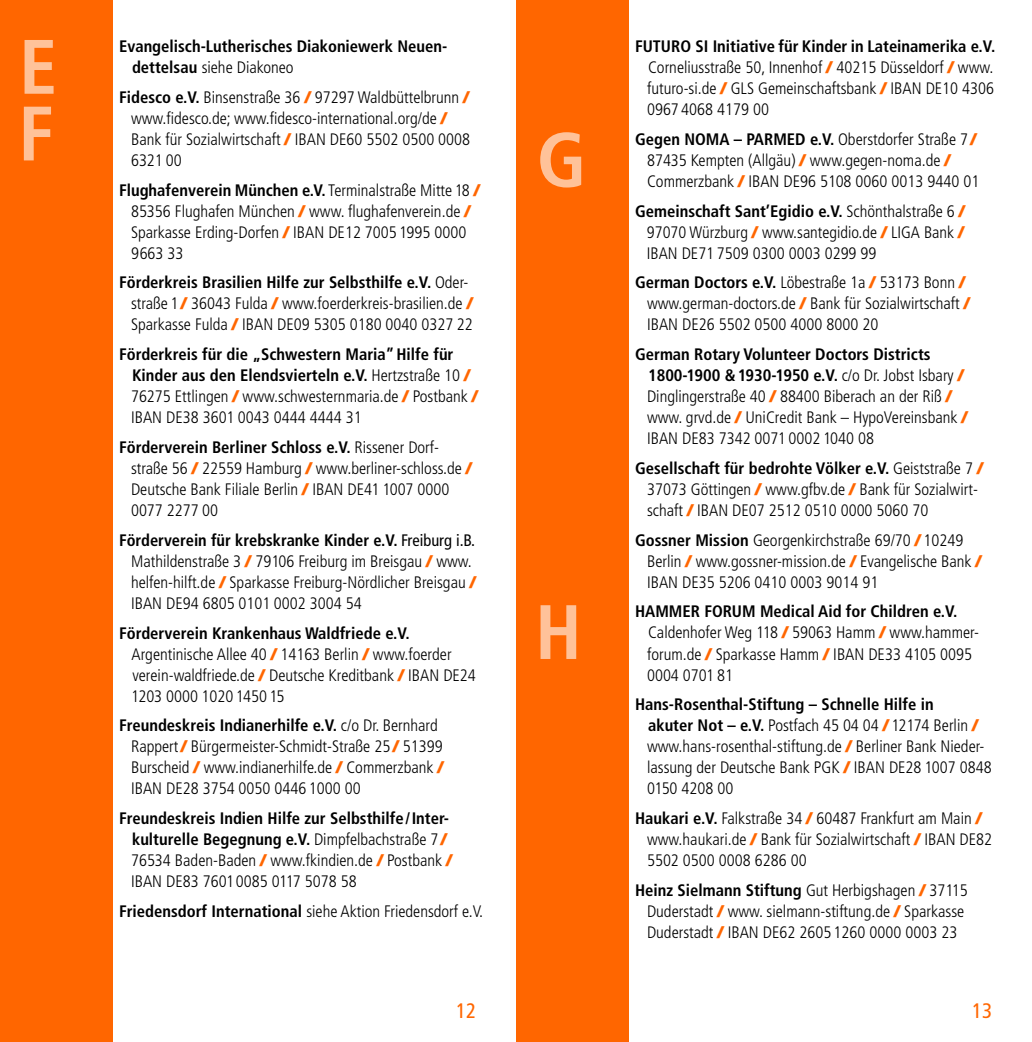
<style>
.page{position:relative;width:1032px;height:1042px;background:#fff}
.page>*{position:absolute;margin:0;border:0;box-sizing:border-box;transform-origin:0 0}
.t1{font:700 condensed 77px/66.7px "Frutiger";color:#ffc299}
.t2{font:condensed 21px "Frutiger";color:#f60}
.t3{font:300 condensed 16.62px/21px "Frutiger";color:#000}
.t4{font:700 condensed 16.62px/21px "Frutiger";color:#000}
.s1{font-weight:300}
.s2{font-weight:700}
.s3{font-weight:900;font-stretch:normal;color:#f60}
.s4{font-weight:400}
</style>
<div class="page">
<div style="left:0;top:0;width:113px;height:1042px;background:#f60"></div>
<div style="left:516px;top:0;width:113px;height:1042px;background:#f60"></div>
<h1 class="t1" style="left:18px;top:34px;width:41px">E<br>F</h1>
<p class="t4" style="left:132px;top:36px;width:317px;text-indent:-13px">Evangelisch-Lutherisches Diakoniewerk Neuen&shy;dettelsau <span class="s1">siehe Diakoneo</span></p>
<p class="t3" style="left:131px;top:87px;width:341px;text-indent:-12px"><span class="s2">Fidesco e.V.</span> Binsenstraße 36 <span class="s3">/</span> 97297 Waldbüttelbrunn <span class="s3">/ </span>www.fidesco.de; www.fidesco-international.org/de <span class="s3">/ </span>Bank für Sozialwirtschaft <span class="s3">/</span> IBAN DE60 5502 0500 0008<br>6321 00</p>
<p class="t3" style="left:131px;top:180px;width:351px;text-indent:-12px"><span class="s2">Flughafenverein München e.V.</span> Terminalstraße Mitte 18 <span class="s3">/ </span>85356 Flughafen München <span class="s3">/</span> www. flughafenverein.de <span class="s3">/ </span>Sparkasse Erding-Dorfen <span class="s3">/</span> IBAN DE12 7005 1995 0000<br>9663 33</p>
<p class="t3" style="left:131px;top:272px;width:343px;text-indent:-12px"><span class="s2">Förderkreis Brasilien Hilfe zur Selbsthilfe e.V.</span> Oder&shy;straße 1 <span class="s3">/</span> 36043 Fulda <span class="s3">/</span> www.foerderkreis-brasilien.de <span class="s3">/<br></span>Sparkasse Fulda <span class="s3">/</span> IBAN DE09 5305 0180 0040 0327 22</p>
<p class="t3" style="left:131px;top:344px;width:348px;text-indent:-12px"><span class="s2">Förderkreis für die „Schwestern Maria” Hilfe für Kinder aus den Elendsvierteln e.V.</span> Hertzstraße 10 <span class="s3">/ </span>76275 Ettlingen <span class="s3">/</span> www.schwesternmaria.de <span class="s3">/</span> Postbank <span class="s3">/ </span>IBAN DE38 3601 0043 0444 4444 31</p>
<p class="t3" style="left:131px;top:437px;width:342px;text-indent:-12px"><span class="s2">Förderverein Berliner Schloss e.V.</span> Rissener Dorf&shy;straße 56 <span class="s3">/</span> 22559 Hamburg <span class="s3">/</span> www.berliner-schloss.de <span class="s3">/ </span>Deutsche Bank Filiale Berlin <span class="s3">/</span> IBAN DE41 1007 0000<br>0077 2277 00</p>
<p class="t3" style="left:131px;top:530px;width:346px;text-indent:-12px"><span class="s2">Förderverein für krebskranke Kinder e.V.</span> <span class="s4">Freiburg i.B.<br></span>Mathildenstraße 3 <span class="s3">/</span> 79106 Freiburg im Breisgau <span class="s3">/</span> www. helfen-hilft.de <span class="s3">/</span> Sparkasse Freiburg-Nördlicher Breisgau <span class="s3">/ </span>IBAN DE94 6805 0101 0002 3004 54</p>
<p class="t3" style="left:131px;top:622px;width:346px;text-indent:-12px"><span class="s2">Förderverein Krankenhaus Waldfriede e.V.<br></span>Argentinische Allee 40 <span class="s3">/</span> 14163 Berlin <span class="s3">/</span> www.foerder verein-waldfriede.de <span class="s3">/</span> Deutsche Kreditbank <span class="s3">/</span> IBAN DE24<br>1203 0000 1020 1450 15</p>
<p class="t3" style="left:131px;top:715px;width:314px;text-indent:-12px"><span class="s2">Freundeskreis Indianerhilfe e.V.</span> c/o Dr. Bernhard Rappert <span class="s3">/</span> Bürgermeister-Schmidt-Straße 25 <span class="s3">/</span> 51399<br>Burscheid <span class="s3">/</span> www.indianerhilfe.de <span class="s3">/</span> Commerzbank <span class="s3">/ </span>IBAN DE28 3754 0050 0446 1000 00</p>
<p class="t3" style="left:131px;top:808px;width:323px;text-indent:-12px"><span class="s2">Freundeskreis Indien Hilfe zur Selbsthilfe/Inter&shy;kulturelle Begegnung e.V.</span> Dimpfelbachstraße 7 <span class="s3">/ </span>76534 Baden-Baden <span class="s3">/</span> www.fkindien.de <span class="s3">/</span> Postbank <span class="s3">/ </span>IBAN DE83 7601 0085 0117 5078 58</p>
<p class="t3" style="left:119px;top:901px;width:366px"><span class="s2">Friedensdorf International</span> siehe Aktion Friedensdorf e.V.</p>
<h1 class="t1" style="left:537px;top:127px;width:51px">G</h1>
<h1 class="t1" style="left:535px;top:599px;width:49px">H</h1>
<p class="t3" style="left:647px;top:36px;width:350px;text-align:justify;text-indent:-12px"><span class="s2">FUTURO SI Initiative für Kinder in Lateinamerika e.V.<br></span>Corneliusstraße 50, Innenhof <span class="s3">/</span> 40215 Düsseldorf <span class="s3">/</span> www. futuro-si.de <span class="s3">/</span> GLS Gemeinschaftsbank <span class="s3">/</span> IBAN DE10 4306<br>0967 4068 4179 00</p>
<p class="t3" style="left:647px;top:129px;width:334px;text-indent:-12px"><span class="s2">Gegen NOMA – PARMED e.V.</span> Oberstdorfer Straße 7 <span class="s3">/<br></span>87435 Kempten (Allgäu) <span class="s3">/</span> www.gegen-noma.de <span class="s3">/<br></span>Commerzbank <span class="s3">/</span> IBAN DE96 5108 0060 0013 9440 01</p>
<p class="t3" style="left:647px;top:201px;width:320px;text-align:justify;text-indent:-12px"><span class="s2">Gemeinschaft Sant’Egidio e.V.</span> Schönthalstraße 6 <span class="s3">/ </span>97070 Würzburg <span class="s3">/</span> www.santegidio.de <span class="s3">/</span> LIGA Bank <span class="s3">/ </span>IBAN DE71 7509 0300 0003 0299 99</p>
<p class="t3" style="left:647px;top:272px;width:324px;text-indent:-12px"><span class="s2">German Doctors e.V.</span> Löbestraße 1a <span class="s3">/</span> 53173 Bonn <span class="s3">/ </span>www.german-doctors.de <span class="s3">/</span> Bank für Sozialwirtschaft <span class="s3">/<br></span>IBAN DE26 5502 0500 4000 8000 20</p>
<p class="t3" style="left:647px;top:344px;width:322px;text-indent:-12px"><span class="s2">German Rotary Volunteer Doctors Districts 1800-1900 &amp; 1930-1950 e.V.</span> c/o Dr. Jobst Isbary <span class="s3">/ </span>Dinglingerstraße 40 <span class="s3">/</span> 88400 Biberach an der Riß <span class="s3">/ </span>www. grvd.de <span class="s3">/</span> UniCredit Bank – HypoVereinsbank <span class="s3">/ </span>IBAN DE83 7342 0071 0002 1040 08</p>
<p class="t3" style="left:647px;top:458px;width:338px;text-indent:-12px"><span class="s2">Gesellschaft für bedrohte Völker e.V.</span> Geiststraße 7 <span class="s3">/<br></span>37073 Göttingen <span class="s3">/</span> www.gfbv.de <span class="s3">/</span> Bank für Sozialwirt&shy;schaft <span class="s3">/</span> IBAN DE07 2512 0510 0000 5060 70</p>
<p class="t3" style="left:647px;top:530px;width:336px;text-indent:-12px"><span class="s2">Gossner Mission</span> Georgenkirchstraße 69/70 <span class="s3">/</span> 10249<br>Berlin <span class="s3">/</span> www.gossner-mission.de <span class="s3">/</span> Evangelische Bank <span class="s3">/<br></span>IBAN DE35 5206 0410 0003 9014 91</p>
<p class="t3" style="left:647px;top:601px;width:333px;text-indent:-12px"><span class="s2">HAMMER FORUM Medical Aid for Children e.V.<br></span>Caldenhofer Weg 118 <span class="s3">/</span> 59063 Hamm <span class="s3">/</span> www.hammer&shy;forum.de <span class="s3">/</span> Sparkasse Hamm <span class="s3">/</span> IBAN DE33 4105 0095<br>0004 0701 81</p>
<p class="t3" style="left:647px;top:694px;width:346px;text-indent:-12px"><span class="s2">Hans-Rosenthal-Stiftung – Schnelle Hilfe in<br>akuter Not – e.V.</span> Postfach 45 04 04 <span class="s3">/</span> 12174 Berlin <span class="s3">/ </span>www.hans-rosenthal-stiftung.de <span class="s3">/</span> Berliner Bank Nieder&shy;lassung der Deutsche Bank PGK <span class="s3">/</span> IBAN DE28 1007 0848<br>0150 4208 00</p>
<p class="t3" style="left:647px;top:808px;width:347px;text-indent:-12px"><span class="s2">Haukari e.V.</span> Falkstraße 34 <span class="s3">/</span> 60487 Frankfurt am Main <span class="s3">/ </span>www.haukari.de <span class="s3">/</span> Bank für Sozialwirtschaft <span class="s3">/</span> IBAN DE82<br>5502 0500 0008 6286 00</p>
<p class="t3" style="left:635px;top:880px;width:334px;text-align:center"><span class="s2">Heinz Sielmann Stiftung</span> Gut Herbigshagen <span class="s3">/</span> 37115<br>Duderstadt <span class="s3">/</span> www. sielmann-stiftung.de <span class="s3">/</span> Sparkasse<br>Duderstadt <span class="s3">/</span> IBAN DE62 2605 1260 0000 0003 23</p>
<p class="t2" style="left:456px;top:998px;width:22px">12</p>
<p class="t2" style="left:972px;top:998px;width:22px">13</p>
</div>
